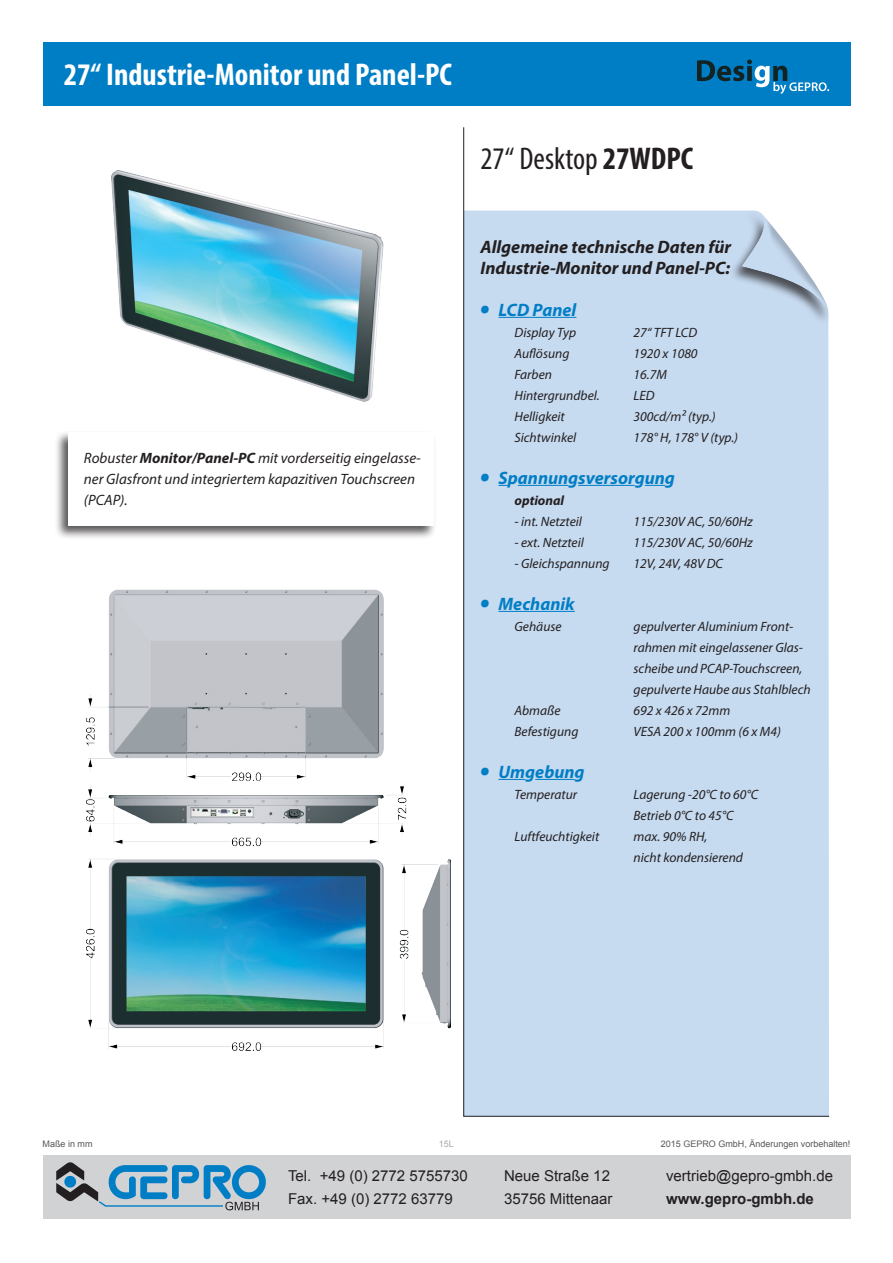
<style>
.page{position:relative;width:893px;height:1263px;background:#fff}
.page>*{position:absolute;margin:0;border:0;box-sizing:border-box;transform-origin:0 0}
.t1{font:italic 700 42px "Myriad Pro";color:#007ec5}
.t2{font:700 condensed 31.5px "Myriad Pro";color:#fff}
.t3{font:condensed 31.5px "Myriad Pro";color:#231f20}
.t4{font:italic 700 18px/21px "Myriad Pro";color:#231f20}
.t5{font:italic 700 18px "Myriad Pro";color:#007ec5}
.t6{font:italic 15px/21px "Myriad Pro";color:#231f20}
.t7{font:15px "Arial";color:#231f20}
.t8{font:700 15px "Arial";color:#231f20}
.t9{font:italic 13.5px/21px "Myriad Pro";color:#231f20}
.t10{font:italic 700 13.5px "Myriad Pro";color:#231f20}
.t11{font:9px "Arial";color:#57585a}
.t12{font:9px "Arial";color:#a8a9ad}
.s1{font-weight:700}
</style>
<div class="page">
<div style="left:43px;top:1155px;width:807px;height:64px;background:#d1d2d4"></div>
<svg style="left:56px;top:1162px;width:210px;height:48px"></svg>
<div style="left:43px;top:43px;width:807px;height:63px;background:#007ec5"></div>
<svg style="left:697px;top:60px;width:132px;height:34px"></svg>
<svg style="left:463px;top:127px;width:367px;height:990px;background:#cadcf0"></svg>
<img style="left:87px;top:590px;width:363px;height:461px">
<img style="left:111px;top:170px;width:272px;height:231px">
<div style="left:729px;top:210px;width:102px;height:115px;background:#231f20;opacity:.75"></div>
<svg style="left:741px;top:207px;width:90px;height:114px"></svg>
<div style="left:754px;top:210px;width:76px;height:104px;background:#231f20;opacity:.22"></div>
<hr style="left:498px;top:317px;width:78px;height:1px;background:#007ec5">
<hr style="left:518px;top:485px;width:50px;height:1px;background:#007ec5">
<hr style="left:578px;top:485px;width:57px;height:1px;background:#007ec5">
<svg style="left:645px;top:485px;width:20px;height:1px"></svg>
<hr style="left:498px;top:611px;width:77px;height:1px;background:#007ec5">
<svg style="left:498px;top:779px;width:27px;height:1px"></svg>
<hr style="left:535px;top:779px;width:40px;height:1px;background:#007ec5">
<div style="left:54px;top:430px;width:383px;height:110px;background:#231f20;opacity:.75"></div>
<div style="left:68px;top:432px;width:366px;height:94px;background:#fff"></div>
<h2 class="t2" style="left:64px;top:54px;width:390px">27“ Industrie-Monitor und Panel-PC</h2>
<p class="t6" style="left:84px;top:447px;width:338px">Robuster <span class="s1">Monitor/Panel-PC</span> mit vorderseitig eingelasse&shy;ner Glasfront und integriertem kapazitiven Touchscreen (PCAP).</p>
<h2 class="t3" style="left:480px;top:139px;width:214px">27“ Desktop <span class="s1">27WDPC</span></h2>
<h3 class="t4" style="left:480px;top:235px;width:252px">Allgemeine technische Daten für<br>Industrie-Monitor und Panel-PC:</h3>
<h1 class="t1" style="left:480px;top:271px;width:12px">.</h1>
<h3 class="t5" style="left:498px;top:298px;width:79px">LCD Panel</h3>
<p class="t9" style="left:514px;top:321px;width:63px">Display Typ</p>
<p class="t9" style="left:634px;top:321px;width:65px">27“ TFT LCD</p>
<p class="t9" style="left:514px;top:342px;width:56px">Auflösung</p>
<p class="t9" style="left:634px;top:342px;width:66px">1920 x 1080</p>
<p class="t9" style="left:514px;top:363px;width:39px">Farben</p>
<p class="t9" style="left:634px;top:363px;width:35px">16.7M</p>
<p class="t9" style="left:514px;top:384px;width:86px">Hintergrundbel.</p>
<p class="t9" style="left:634px;top:384px;width:23px">LED</p>
<p class="t9" style="left:514px;top:405px;width:52px">Helligkeit</p>
<p class="t9" style="left:634px;top:405px;width:84px">300cd/m² (typ.)</p>
<p class="t9" style="left:514px;top:426px;width:63px">Sichtwinkel</p>
<p class="t9" style="left:634px;top:426px;width:106px">178° H, 178° V (typ.)</p>
<h1 class="t1" style="left:480px;top:439px;width:12px">.</h1>
<h3 class="t5" style="left:498px;top:466px;width:178px">Spannungsversorgung</h3>
<p class="t10" style="left:514px;top:491px;width:51px">optional</p>
<p class="t9" style="left:514px;top:510px;width:69px">- int. Netzteil</p>
<p class="t9" style="left:634px;top:510px;width:121px">115/230V AC, 50/60Hz</p>
<p class="t9" style="left:514px;top:531px;width:71px">- ext. Netzteil</p>
<p class="t9" style="left:634px;top:531px;width:121px">115/230V AC, 50/60Hz</p>
<p class="t9" style="left:514px;top:552px;width:97px">- Gleichspannung</p>
<p class="t9" style="left:634px;top:552px;width:91px">12V, 24V, 48V DC</p>
<h1 class="t1" style="left:480px;top:565px;width:12px">.</h1>
<h3 class="t5" style="left:498px;top:592px;width:78px">Mechanik</h3>
<p class="t9" style="left:514px;top:615px;width:49px">Gehäuse</p>
<p class="t9" style="left:634px;top:615px;width:179px">gepulverter Aluminium Front&shy;rahmen mit eingelassener Glas&shy;scheibe und PCAP-Touchscreen, gepulverte Haube aus Stahlblech</p>
<p class="t9" style="left:514px;top:699px;width:48px">Abmaße</p>
<p class="t9" style="left:634px;top:699px;width:98px">692 x 426 x 72mm</p>
<p class="t9" style="left:514px;top:720px;width:65px">Befestigung</p>
<p class="t9" style="left:634px;top:720px;width:149px">VESA 200 x 100mm (6 x M4)</p>
<h1 class="t1" style="left:480px;top:733px;width:12px">.</h1>
<h3 class="t5" style="left:498px;top:760px;width:88px">Umgebung</h3>
<p class="t9" style="left:514px;top:783px;width:64px">Temperatur</p>
<p class="t9" style="left:634px;top:783px;width:126px">Lagerung -20°C to 60°C<br>Betrieb 0°C to 45°C</p>
<p class="t9" style="left:514px;top:825px;width:86px">Luftfeuchtigkeit</p>
<p class="t9" style="left:634px;top:825px;width:111px">max. 90% RH,<br>nicht kondensierend</p>
<p class="t11" style="left:43px;top:1138px;width:52px">Maße in mm</p>
<p class="t12" style="left:439px;top:1138px;width:17px">15L</p>
<p class="t11" style="left:661px;top:1138px;width:191px">2015 GEPRO GmbH, Änderungen vorbehalten!</p>
<p class="t7" style="left:288px;top:1166px;width:181px">Tel. +49 (0) 2772 5755730</p>
<p class="t7" style="left:504px;top:1166px;width:107px">Neue Straße 12</p>
<p class="t7" style="left:666px;top:1166px;width:168px">vertrieb@gepro-gmbh.de</p>
<p class="t7" style="left:288px;top:1188px;width:166px">Fax. +49 (0) 2772 63779</p>
<p class="t7" style="left:504px;top:1188px;width:110px">35756 Mittenaar</p>
<p class="t8" style="left:666px;top:1188px;width:149px">www.gepro-gmbh.de</p>
</div>
